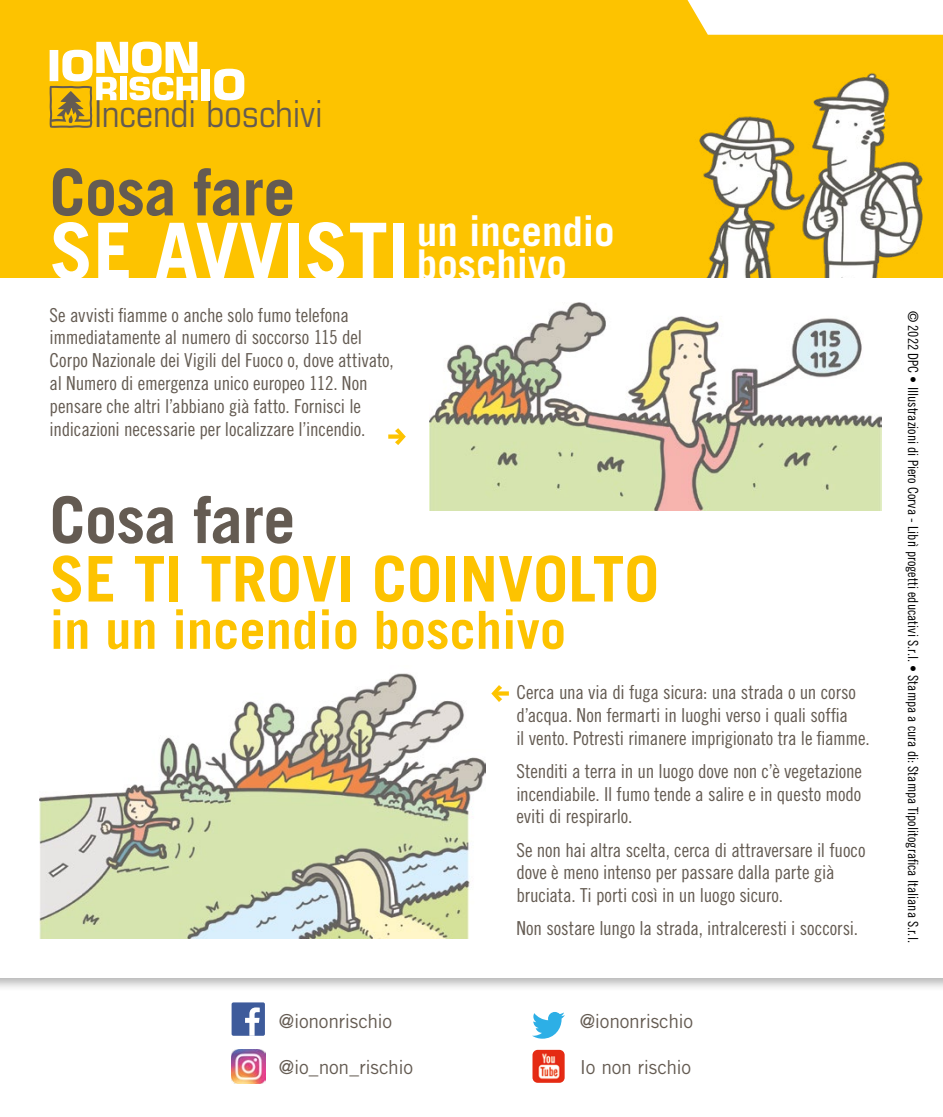
<style>
.page{position:relative;width:943px;height:1117px;background:#fff}
.page>*{position:absolute;margin:0;border:0;box-sizing:border-box;transform-origin:0 0}
.t1{font:700 78.58px "Trade Gothic LT Std";color:#fff}
.t2{font:700 64.58px "Trade Gothic LT Std";letter-spacing:-.01em;color:#645b52}
.t3{font:700 63px "Trade Gothic LT Std";color:#fdc300}
.t4{font:700 52.5px "Trade Gothic LT Std";color:#fdc300}
.t5{font:700 40.95px/33.6px "Trade Gothic LT Std";color:#fff}
.t6{font:condensed 37.27px "Eurostile LT Std";color:#645b52}
.t7{font:19.25px/22.8px "Trade Gothic LT Std Cn 18";letter-spacing:-.01em;color:#645b52}
.t8{font:19.25px "Trade Gothic LT Std";letter-spacing:-.02em;color:#645b52}
.t9{font:14px "Trade Gothic LT Std Cn 18";color:#000}
</style>
<div class="page">
<div style="left:0;top:0;width:943px;height:278px;background:#fdc300"></div>
<img style="left:687px;top:58px;width:247px;height:220px">
<div style="left:0;top:348px;width:943px;height:644px;background:#000;opacity:.3"></div>
<div style="left:0;top:278px;width:943px;height:699px;background:#fff"></div>
<svg style="left:388px;top:428px;width:18px;height:17px"></svg>
<div style="left:201px;top:69px;width:9px;height:31px;background:#fff"></div>
<svg style="left:214px;top:69px;width:30px;height:31px"></svg>
<svg style="left:49px;top:42px;width:149px;height:86px"></svg>
<img style="left:429px;top:302px;width:452px;height:208px">
<img style="left:40px;top:673px;width:446px;height:265px">
<svg style="left:491px;top:685px;width:18px;height:16px"></svg>
<div style="left:231px;top:1002px;width:34px;height:33px;background:#3e5b9b;border-radius:2px"></div>
<svg style="left:245px;top:1007px;width:15px;height:28px"></svg>
<svg style="left:532px;top:1012px;width:33px;height:27px"></svg>
<img style="left:231px;top:1049px;width:34px;height:33px">
<img style="left:532px;top:1049px;width:32px;height:33px">
<h3 class="t6" style="left:94px;top:92px;width:230px">Incendi boschivi</h3>
<h2 class="t2" style="left:50px;top:153px;width:247px">Cosa fare</h2>
<h1 class="t1" style="left:50px;top:203px;width:361px">SE AVVISTI</h1>
<p class="t7" style="left:50px;top:303px;width:345px">Se avvisti fiamme o anche solo fumo telefona immediatamente al numero di soccorso 115 del Corpo Nazionale dei Vigili del Fuoco o, dove attivato, al Numero di emergenza unico europeo 112. Non pensare che altri l’abbiano già fatto. Fornisci le indicazioni necessarie per localizzare l’incendio.</p>
<h3 class="t5" style="left:417px;top:214px;width:199px">un incendio boschivo</h3>
<h2 class="t2" style="left:50px;top:480px;width:247px">Cosa fare</h2>
<h3 class="t3" style="left:50px;top:540px;width:611px">SE TI TROVI COINVOLTO</h3>
<h3 class="t4" style="left:50px;top:597px;width:518px">in un incendio boschivo</h3>
<p class="t7" style="left:516px;top:680px;width:355px">Cerca una via di fuga sicura: una strada o un corso d’acqua. Non fermarti in luoghi verso i quali soffia<br>il vento. Potresti rimanere imprigionato tra le fiamme.</p>
<p class="t7" style="left:516px;top:759px;width:347px;text-align:justify">Stenditi a terra in un luogo dove non c’è vegetazione incendiabile. Il fumo tende a salire e in questo modo eviti di respirarlo.</p>
<p class="t7" style="left:516px;top:838px;width:350px">Se non hai altra scelta, cerca di attraversare il fuoco dove è meno intenso per passare dalla parte già bruciata. Ti porti così in un luogo sicuro.</p>
<p class="t7" style="left:516px;top:916px;width:343px">Non sostare lungo la strada, intralceresti i soccorsi.</p>
<p class="t8" style="left:279px;top:1009px;width:115px">@iononrischio</p>
<p class="t8" style="left:580px;top:1009px;width:115px">@iononrischio</p>
<p class="t8" style="left:279px;top:1055px;width:136px">@io_non_rischio</p>
<p class="t8" style="left:580px;top:1055px;width:113px">Io non rischio</p>
<p class="t9" style="left:921px;top:311px;width:633px;rotate:90deg">© 2022 DPC • Illustrazioni di Piero Corva - Librì progetti educativi S.r.l. • Stampa a cura di: Stampa Tipolitografica Italiana S.r.l.</p>
</div>
